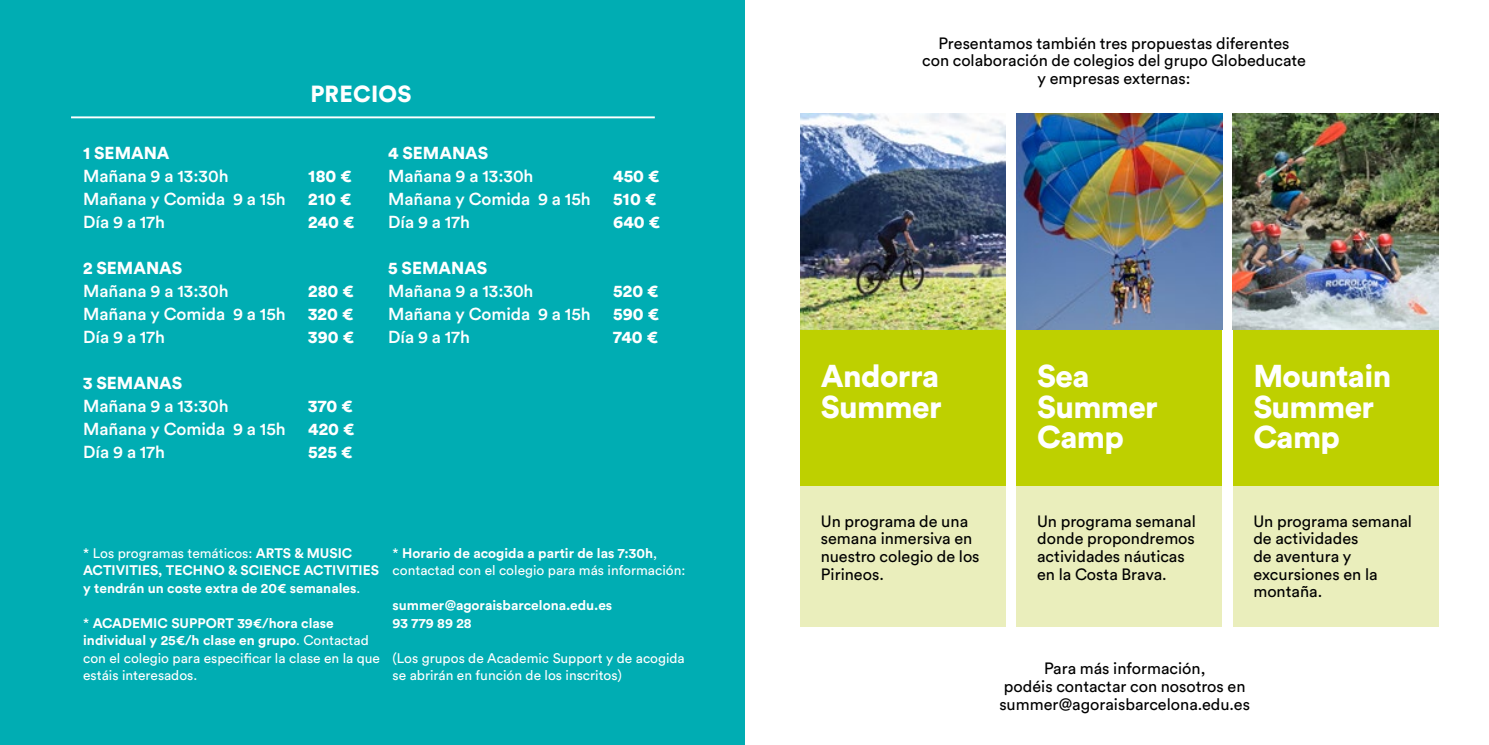
<style>
.page{position:relative;width:1489px;height:745px;background:#fff}
.page>*{position:absolute;margin:0;border:0;box-sizing:border-box;transform-origin:0 0}
.t1{font:900 31.25px/30px "Circular Std";letter-spacing:-.02em;color:#fff}
.t2{font:900 23.12px "Circular Std";letter-spacing:.01em;color:#fff}
.t3{font:500 17.25px "Circular Std";color:#fff}
.t4{font:900 17.25px "Circular Std";color:#fff}
.t5{font:16.25px/17.5px "Circular Std";color:#000}
.t6{font:13.75px/17.5px "Circular Std";color:#fff}
.t7{font:700 13.75px/17.5px "Circular Std";color:#fff}
.s1{font-weight:400}
.s2{font-weight:700}
</style>
<div class="page">
<div style="left:0;top:0;width:744px;height:744px;background:#00adb3"></div>
<hr style="left:71px;top:116px;width:583px;height:2px;background:#fff">
<div style="left:800px;top:329px;width:205px;height:156px;background:#bed000"></div>
<div style="left:1016px;top:329px;width:206px;height:156px;background:#bed000"></div>
<div style="left:1232px;top:329px;width:206px;height:156px;background:#bed000"></div>
<img style="left:800px;top:113px;width:205px;height:216px">
<img style="left:1016px;top:113px;width:206px;height:216px">
<img style="left:1232px;top:113px;width:206px;height:216px">
<div style="left:800px;top:485px;width:205px;height:140px;background:#eaeebc"></div>
<div style="left:1016px;top:485px;width:206px;height:140px;background:#eaeebc"></div>
<div style="left:1232px;top:485px;width:206px;height:140px;background:#eaeebc"></div>
<h2 class="t2" style="left:310px;top:79px;width:103px">PRECIOS</h2>
<p class="t4" style="left:83px;top:142px;width:88px">1 SEMANA</p>
<p class="t3" style="left:83px;top:165px;width:147px">Mañana 9 a 13:30h</p>
<p class="t4" style="left:308px;top:164px;width:45px">180 €</p>
<p class="t3" style="left:83px;top:188px;width:204px">Mañana y Comida 9 a 15h</p>
<p class="t4" style="left:308px;top:187px;width:44px">210 €</p>
<p class="t3" style="left:83px;top:211px;width:83px">Día 9 a 17h</p>
<p class="t4" style="left:308px;top:210px;width:47px">240 €</p>
<p class="t4" style="left:83px;top:256px;width:101px">2 SEMANAS</p>
<p class="t3" style="left:83px;top:280px;width:147px">Mañana 9 a 13:30h</p>
<p class="t4" style="left:308px;top:279px;width:47px">280 €</p>
<p class="t3" style="left:83px;top:303px;width:204px">Mañana y Comida 9 a 15h</p>
<p class="t4" style="left:308px;top:302px;width:46px">320 €</p>
<p class="t3" style="left:83px;top:326px;width:83px">Día 9 a 17h</p>
<p class="t4" style="left:308px;top:325px;width:47px">390 €</p>
<p class="t4" style="left:83px;top:371px;width:101px">3 SEMANAS</p>
<p class="t3" style="left:83px;top:394px;width:147px">Mañana 9 a 13:30h</p>
<p class="t4" style="left:308px;top:394px;width:46px">370 €</p>
<p class="t3" style="left:83px;top:417px;width:204px">Mañana y Comida 9 a 15h</p>
<p class="t4" style="left:308px;top:417px;width:48px">420 €</p>
<p class="t3" style="left:83px;top:440px;width:83px">Día 9 a 17h</p>
<p class="t4" style="left:308px;top:439px;width:46px">525 €</p>
<p class="t4" style="left:388px;top:141px;width:102px">4 SEMANAS</p>
<p class="t3" style="left:388px;top:165px;width:147px">Mañana 9 a 13:30h</p>
<p class="t4" style="left:613px;top:164px;width:48px">450 €</p>
<p class="t3" style="left:388px;top:188px;width:204px">Mañana y Comida 9 a 15h</p>
<p class="t4" style="left:613px;top:187px;width:44px">510 €</p>
<p class="t3" style="left:388px;top:211px;width:83px">Día 9 a 17h</p>
<p class="t4" style="left:613px;top:210px;width:48px">640 €</p>
<p class="t4" style="left:388px;top:256px;width:101px">5 SEMANAS</p>
<p class="t3" style="left:388px;top:280px;width:147px">Mañana 9 a 13:30h</p>
<p class="t4" style="left:613px;top:279px;width:47px">520 €</p>
<p class="t3" style="left:388px;top:303px;width:204px">Mañana y Comida 9 a 15h</p>
<p class="t4" style="left:613px;top:302px;width:47px">590 €</p>
<p class="t3" style="left:388px;top:325px;width:83px">Día 9 a 17h</p>
<p class="t4" style="left:613px;top:325px;width:46px">740 €</p>
<p class="t7" style="left:83px;top:543px;width:297px"><span class="s1">* Los programas temáticos:</span> ARTS &amp; MUSIC<br>ACTIVITIES, TECHNO &amp; SCIENCE ACTIVITIES y tendrán un coste extra de 20€ semanales<span class="s1">.</span></p>
<p class="t6" style="left:83px;top:613px;width:298px">* <span class="s2">ACADEMIC SUPPORT 39€/hora clase individual y 25€/h clase en grupo</span>. Contactad con el colegio para especificar la clase en la que estáis interesados.</p>
<p class="t6" style="left:392px;top:543px;width:294px">* <span class="s2">Horario de acogida a partir de las 7:30h</span>, contactad con el colegio para más información:</p>
<p class="t7" style="left:392px;top:596px;width:221px">summer@agoraisbarcelona.edu.es<br>93 779 89 28</p>
<p class="t6" style="left:392px;top:648px;width:294px">(Los grupos de Academic Support y de acogida se abrirán en función de los inscritos)</p>
<p class="t5" style="left:922px;top:34px;width:385px;text-align:center">Presentamos también tres propuestas diferentes<br>con colaboración de colegios del grupo Globeducate y empresas externas:</p>
<h1 class="t1" style="left:820px;top:360px;width:122px">Andorra<br>Summer</h1>
<h1 class="t1" style="left:1037px;top:360px;width:122px">Sea<br>Summer<br>Camp</h1>
<h1 class="t1" style="left:1253px;top:360px;width:139px">Mountain<br>Summer<br>Camp</h1>
<p class="t5" style="left:820px;top:512px;width:160px">Un programa de una semana inmersiva en nuestro colegio de los<br>Pirineos.</p>
<p class="t5" style="left:1037px;top:512px;width:160px">Un programa semanal donde propondremos actividades náuticas en la Costa Brava.</p>
<p class="t5" style="left:1253px;top:512px;width:160px">Un programa semanal de actividades<br>de aventura y excursiones en la montaña.</p>
<p class="t5" style="left:999px;top:659px;width:252px;text-align:center">Para más información,<br>podéis contactar con nosotros en summer@agoraisbarcelona.edu.es</p>
</div>
